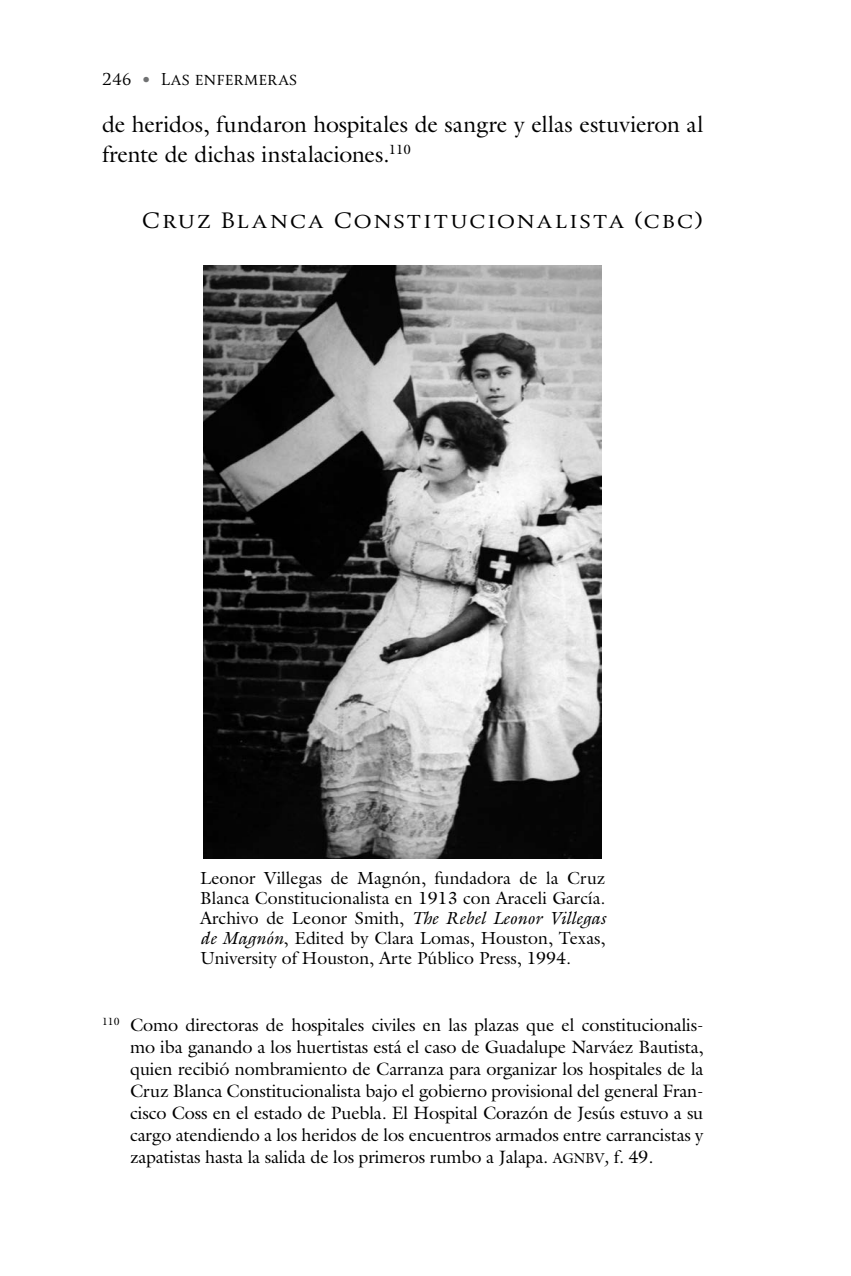
<style>
.page{position:relative;width:851px;height:1276px;background:#fff}
.page>*{position:absolute;margin:0;border:0;box-sizing:border-box;transform-origin:0 0}
.t1{font:23px/30px "Galliard";letter-spacing:-.005em;color:#000}
.subtitulo_1{font:20.8px "Soberana Titular";letter-spacing:.07em;color:#000;scale:1.11 1}
.Nota_2_OK{font:18px/22px "Galliard";letter-spacing:-.01em;color:#000;text-align:justify}
.pie_foto{font:17.6px/20px "Galliard";color:#000;text-align:justify}
.t2{font:16px "Soberana Titular";color:#000}
.s1{font-family:"Galliard";color:#707172}
.s2{font-style:italic}
.s3{font-family:"Galliard Roman SC800";font-size:14.4px}
</style>
<div class="page">
<img style="left:204px;top:266px;width:397px;height:592px">
<p class="t2" style="left:102px;top:69px;width:197px">246 <span class="s1">•</span> Las enfermeras</p>
<p class="t1" style="left:102px;top:108px;width:602px">de heridos, fundaron hospitales de sangre y ellas estuvieron al frente de dichas instalaciones.<sup>110</sup></p>
<p class="subtitulo_1" style="left:142px;top:207px;width:507px">Cruz Blanca Constitucionalista (cbc)</p>
<p class="pie_foto" style="left:200px;top:867px;width:406px">Leonor Villegas de Magnón, fundadora de la Cruz Blanca Constitucionalista en 1913 con Araceli García.<br>Archivo de Leonor Smith, <span class="s2">The Rebel Leonor Villegas de Magnón</span>, Edited by Clara Lomas, Houston, Texas, University of Houston, Arte Público Press, 1994.</p>
<p class="Nota_2_OK" style="left:130px;top:1013px;width:574px;text-indent:-28px"><sup>110</sup> Como directoras de hospitales civiles en las plazas que el constitucionalis&shy;mo iba ganando a los huertistas está el caso de Guadalupe Narváez Bautista, quien recibió nombramiento de Carranza para organizar los hospitales de la Cruz Blanca Constitucionalista bajo el gobierno provisional del general Fran&shy;cisco Coss en el estado de Puebla. El Hospital Corazón de Jesús estuvo a su cargo atendiendo a los heridos de los encuentros armados entre carrancistas y zapatistas hasta la salida de los primeros rumbo a Jalapa. <span class="s3">AGNBV</span><span class="s2">,</span> f. 49.</p>
</div>
